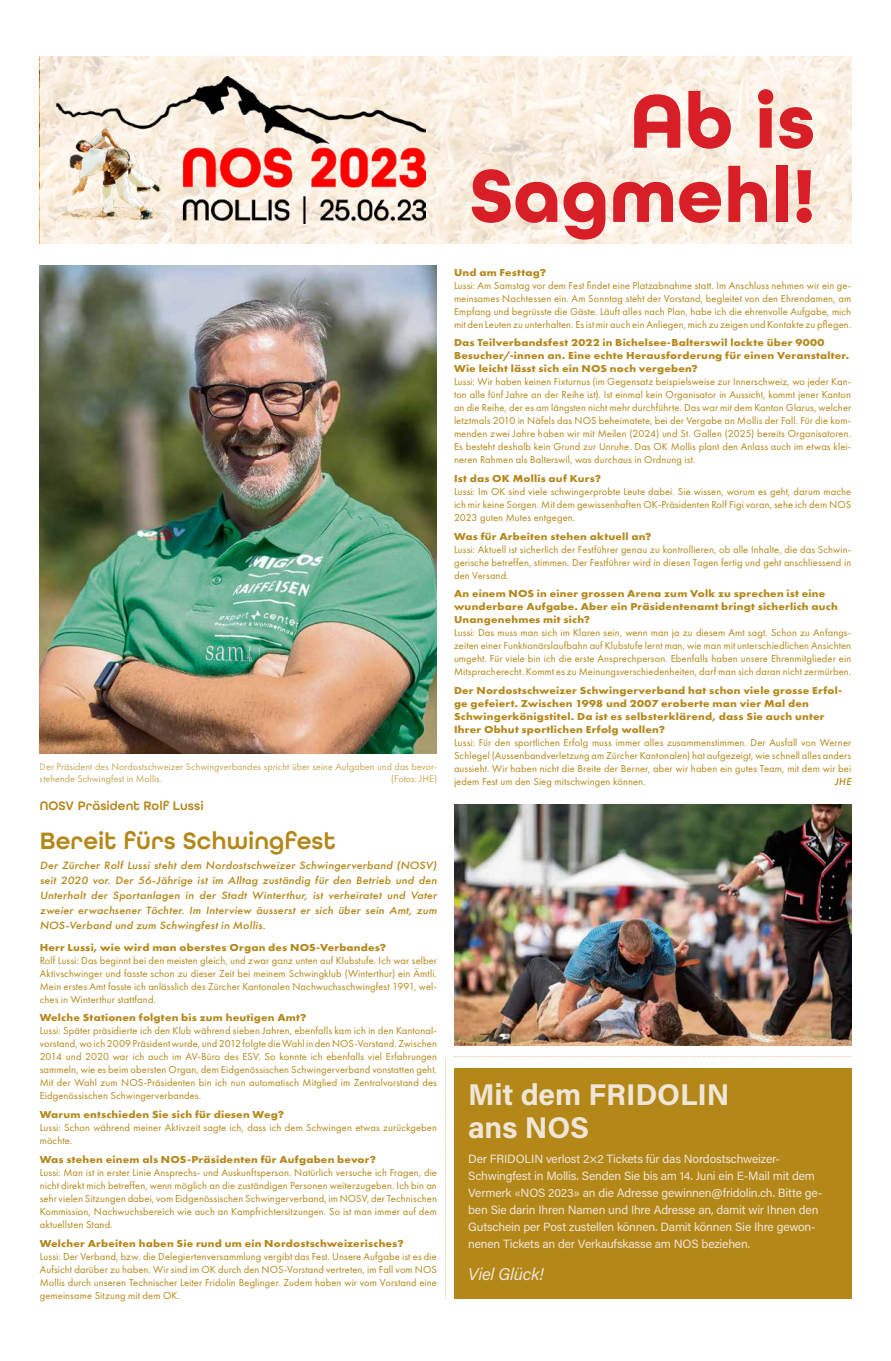
<style>
.page{position:relative;width:891px;height:1361px;background:#fff}
.page>*{position:absolute;margin:0;border:0;box-sizing:border-box;transform-origin:0 0}
.t1{font:700 80px "All Round Gothic";color:#d81e26}
.t2{font:700 79px "All Round Gothic";color:#d81e26}
.t3{font:700 30px/33px "Acumin Pro";letter-spacing:-.005em;color:#efe6d8}
.t4{font:600 25px "All Round Gothic";letter-spacing:.005em;color:#b48719}
.t5{font:italic 17px "Acumin Pro";letter-spacing:-.015em;color:#efe6d8}
.t6{font:600 13px "All Round Gothic";letter-spacing:.005em;color:#b48719}
.t7{font:12px/17px "Acumin Pro";letter-spacing:-.015em;color:#efe6d8}
.t8{font:italic 500 11px/15px "Futura PT";letter-spacing:.01em;color:#b48719;text-align:justify;scale:1.1 1}
.t9{font:10.5px/13px "Futura PT";letter-spacing:.01em;color:#b48719;text-align:justify}
.t10{font:700 10.5px/13px "Futura PT";letter-spacing:.015em;color:#b48719;scale:1.1 1}
.t11{font:italic 500 10.5px "Futura PT";color:#b48719}
.t12{font:10px/12px "Futura PT";letter-spacing:.01em;color:#b48719}
</style>
<div class="page">
<svg style="left:40px;top:57px;width:811px;height:187px;background:#f9efe2"></svg>
<img style="left:56px;top:77px;width:369px;height:147px">
<svg style="left:445px;top:1058px;width:1px;height:240px"></svg>
<img style="left:40px;top:266px;width:397px;height:487px">
<img style="left:454px;top:804px;width:396px;height:242px">
<div style="left:454px;top:1068px;width:396px;height:230px;background:#b48719"></div>
<svg style="left:454px;top:1056px;width:396px;height:1px"></svg>
<p class="t12" style="left:40px;top:761px;width:398px">Der Präsident des Nordostschweizer Schwingverbandes spricht über seine Aufgaben und das bevor&shy;stehende Schwingfest in Mollis.</p>
<p class="t12" style="left:391px;top:773px;width:47px">(Fotos: JHE)</p>
<p class="t6" style="left:40px;top:798px;width:165px">NOSV Präsident Rolf Lussi</p>
<h3 class="t4" style="left:40px;top:825px;width:297px">Bereit fürs Schwingfest</h3>
<p class="t8" style="left:40px;top:858px;width:362px">Der Zürcher Rolf Lussi steht dem Nordostschweizer Schwingerverband (NOSV) seit 2020 vor. Der 56-Jährige ist im Alltag zuständig für den Betrieb und den Unterhalt der Sportanlagen in der Stadt Winterthur, ist verheiratet und Vater zweier erwachsener Töchter. Im Interview äusserst er sich über sein Amt, zum NOS-Verband und zum Schwingfest in Mollis.</p>
<p class="t10" style="left:40px;top:940px;width:316px">Herr Lussi, wie wird man oberstes Organ des NOS-Verbandes?</p>
<p class="t9" style="left:40px;top:953px;width:398px">Rolf Lussi: Das beginnt bei den meisten gleich, und zwar ganz unten auf Klubstufe. Ich war selber Aktivschwinger und fasste schon zu dieser Zeit bei meinem Schwingklub (Winterthur) ein Ämtli.<br>Mein erstes Amt fasste ich anlässlich des Zürcher Kantonalen Nachwuchsschwingfest 1991, wel&shy;ches in Winterthur stattfand.</p>
<p class="t10" style="left:40px;top:1011px;width:244px">Welche Stationen folgten bis zum heutigen Amt?</p>
<p class="t9" style="left:40px;top:1024px;width:398px">Lussi: Später präsidierte ich den Klub während sieben Jahren, ebenfalls kam ich in den Kantonal&shy;vorstand, wo ich 2009 Präsident wurde, und 2012 folgte die Wahl in den NOS-Vorstand. Zwischen 2014 und 2020 war ich auch im AV-Büro des ESV. So konnte ich ebenfalls viel Erfahrungen sammeln, wie es beim obersten Organ, dem Eidgenössischen Schwingerverband vonstatten geht.<br>Mit der Wahl zum NOS-Präsidenten bin ich nun automatisch Mitglied im Zentralvorstand des Eidgenössischen Schwingerverbandes.</p>
<p class="t10" style="left:40px;top:1108px;width:223px">Warum entschieden Sie sich für diesen Weg?</p>
<p class="t9" style="left:40px;top:1121px;width:398px">Lussi: Schon während meiner Aktivzeit sagte ich, dass ich dem Schwingen etwas zurückgeben möchte.</p>
<p class="t10" style="left:40px;top:1152px;width:307px">Was stehen einem als NOS-Präsidenten für Aufgaben bevor?</p>
<p class="t9" style="left:40px;top:1165px;width:398px">Lussi: Man ist in erster Linie Ansprechs- und Auskunftsperson. Natürlich versuche ich Fragen, die nicht direkt mich betreffen, wenn möglich an die zuständigen Personen weiterzugeben. Ich bin an sehr vielen Sitzungen dabei, vom Eidgenössischen Schwingerverband, im NOSV, der Technischen Kommission, Nachwuchsbereich wie auch an Kampfrichtersitzungen. So ist man immer auf dem aktuellsten Stand.</p>
<p class="t10" style="left:40px;top:1236px;width:332px">Welcher Arbeiten haben Sie rund um ein Nordostschweizerisches?</p>
<p class="t9" style="left:40px;top:1249px;width:398px">Lussi: Der Verband, bzw. die Delegiertenversammlung vergibt das Fest. Unsere Aufgabe ist es die Aufsicht darüber zu haben. Wir sind im OK durch den NOS-Vorstand vertreten, im Fall vom NOS Mollis durch unseren Technischer Leiter Fridolin Beglinger. Zudem haben wir vom Vorstand eine gemeinsame Sitzung mit dem OK.</p>
<h1 class="t1" style="left:629px;top:73px;width:187px">Ab is</h1>
<h2 class="t2" style="left:469px;top:149px;width:347px">Sagmehl!</h2>
<p class="t10" style="left:454px;top:265px;width:85px">Und am Festtag?</p>
<p class="t9" style="left:454px;top:278px;width:398px">Lussi: Am Samstag vor dem Fest findet eine Platzabnahme statt. Im Anschluss nehmen wir ein ge&shy;meinsames Nachtessen ein. Am Sonntag steht der Vorstand, begleitet von den Ehrendamen, am Empfang und begrüsste die Gäste. Läuft alles nach Plan, habe ich die ehrenvolle Aufgabe, mich mit den Leuten zu unterhalten. Es ist mir auch ein Anliegen, mich zu zeigen und Kontakte zu pflegen.</p>
<p class="t10" style="left:454px;top:336px;width:360px">Das Teilverbandsfest 2022 in Bichelsee-Balterswil lockte über 9000<br>Besucher/-innen an. Eine echte Herausforderung für einen Veranstalter.<br>Wie leicht lässt sich ein NOS noch vergeben?</p>
<p class="t9" style="left:454px;top:375px;width:398px">Lussi: Wir haben keinen Fixturnus (im Gegensatz beispielsweise zur Innerschweiz, wo jeder Kan&shy;ton alle fünf Jahre an der Reihe ist). Ist einmal kein Organisator in Aussicht, kommt jener Kanton an die Reihe, der es am längsten nicht mehr durchführte. Das war mit dem Kanton Glarus, welcher letztmals 2010 in Näfels das NOS beheimatete, bei der Vergabe an Mollis der Fall. Für die kom&shy;menden zwei Jahre haben wir mit Meilen (2024) und St. Gallen (2025) bereits Organisatoren.<br>Es besteht deshalb kein Grund zur Unruhe. Das OK Mollis plant den Anlass auch im etwas klei&shy;neren Rahmen als Balterswil, was durchaus in Ordnung ist.</p>
<p class="t10" style="left:454px;top:472px;width:135px">Ist das OK Mollis auf Kurs?</p>
<p class="t9" style="left:454px;top:485px;width:398px">Lussi: Im OK sind viele schwingerprobte Leute dabei. Sie wissen, worum es geht, darum mache ich mir keine Sorgen. Mit dem gewissenhaften OK-Präsidenten Rolf Figi voran, sehe ich dem NOS 2023 guten Mutes entgegen.</p>
<p class="t10" style="left:454px;top:529px;width:181px">Was für Arbeiten stehen aktuell an?</p>
<p class="t9" style="left:454px;top:542px;width:398px">Lussi: Aktuell ist sicherlich der Festführer genau zu kontrollieren, ob alle Inhalte, die das Schwin&shy;gerische betreffen, stimmen. Der Festführer wird in diesen Tagen fertig und geht anschliessend in den Versand.</p>
<p class="t10" style="left:454px;top:587px;width:350px">An einem NOS in einer grossen Arena zum Volk zu sprechen ist eine wunderbare Aufgabe. Aber ein Präsidentenamt bringt sicherlich auch<br>Unangenehmes mit sich?</p>
<p class="t9" style="left:454px;top:626px;width:398px">Lussi: Das muss man sich im Klaren sein, wenn man ja zu diesem Amt sagt. Schon zu Anfangs&shy;zeiten einer Funktionärslaufbahn auf Klubstufe lernt man, wie man mit unterschiedlichen Ansichten umgeht. Für viele bin ich die erste Ansprechperson. Ebenfalls haben unsere Ehrenmitglieder ein Mitspracherecht. Kommt es zu Meinungsverschiedenheiten, darf man sich daran nicht zermürben.</p>
<p class="t10" style="left:454px;top:684px;width:354px">Der Nordostschweizer Schwingerverband hat schon viele grosse Erfol&shy;ge gefeiert. Zwischen 1998 und 2007 eroberte man vier Mal den Schwingerkönigstitel. Da ist es selbsterklärend, dass Sie auch unter Ihrer Obhut sportlichen Erfolg wollen?</p>
<p class="t9" style="left:454px;top:736px;width:398px">Lussi: Für den sportlichen Erfolg muss immer alles zusammenstimmen. Der Ausfall von Werner Schlegel (Aussenbandverletzung am Zürcher Kantonalen) hat aufgezeigt, wie schnell alles anders aussieht. Wir haben nicht die Breite der Berner, aber wir haben ein gutes Team, mit dem wir bei jedem Fest um den Sieg mitschwingen können.</p>
<p class="t11" style="left:834px;top:775px;width:18px">JHE</p>
<h3 class="t3" style="left:468px;top:1076px;width:263px">Mit dem FRIDOLIN ans NOS</h3>
<p class="t7" style="left:468px;top:1150px;width:355px">Der FRIDOLIN verlost 2×2 Tickets für das Nordostschweizer-Schwingfest in Mollis. Senden Sie bis am 14. Juni ein E-Mail mit dem Vermerk «NOS 2023» an die Adresse gewinnen@fridolin.ch. Bitte ge&shy;ben Sie darin Ihren Namen und Ihre Adresse an, damit wir Ihnen den Gutschein per Post zustellen können. Damit können Sie Ihre gewon&shy;nenen Tickets an der Verkaufskasse am NOS beziehen.</p>
<h3 class="t5" style="left:468px;top:1262px;width:77px">Viel Glück!</h3>
</div>
